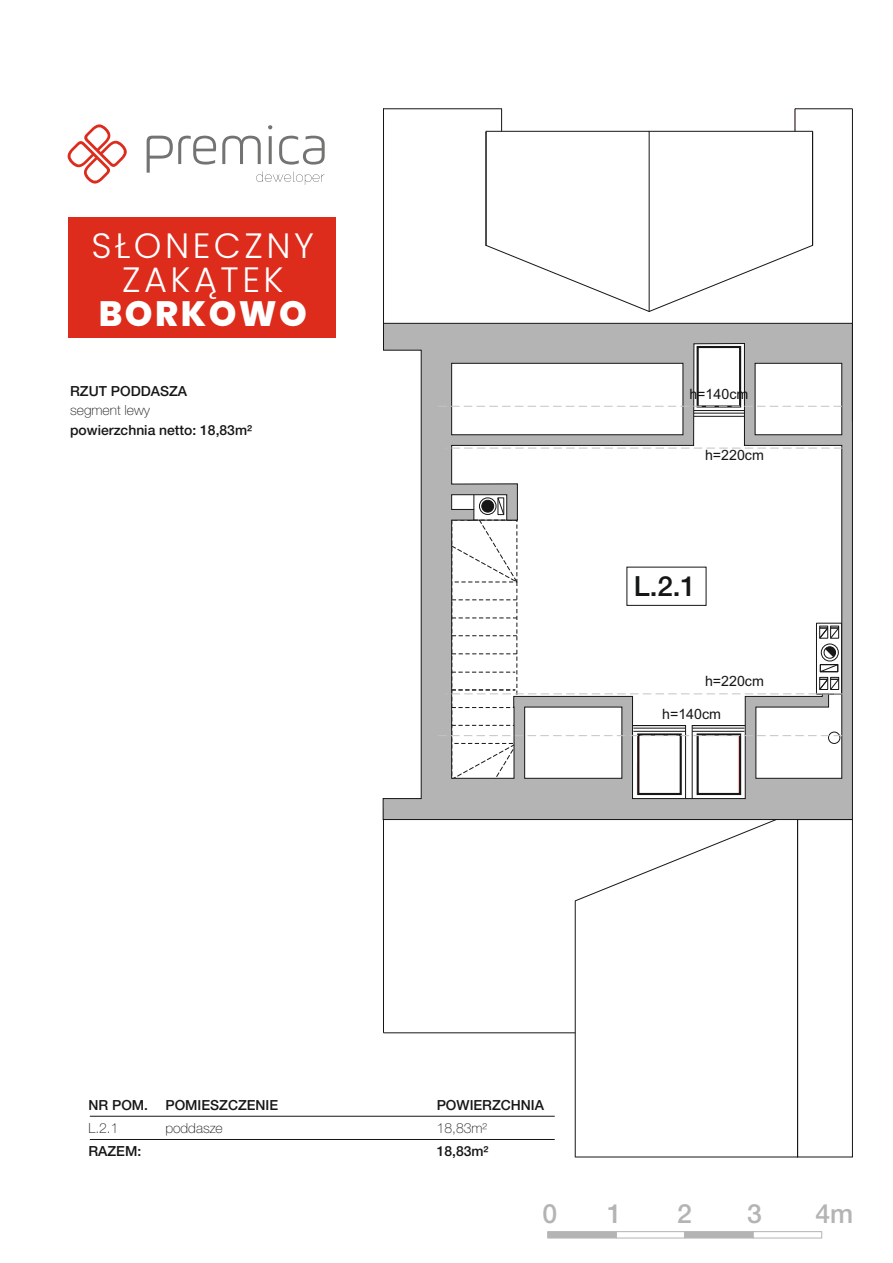
<style>
.page{position:relative;width:893px;height:1263px;background:#fff}
.page>*{position:absolute;margin:0;border:0;box-sizing:border-box;transform-origin:0 0}
.t1{font:300 35.25px/34.2px "Poppins";letter-spacing:.1em;color:#fff;text-align:center}
.t2{font:800 35.25px "Poppins";letter-spacing:.07em;color:#fff}
.t3{font:500 27.75px "Helvetica Neue LT Pro";color:#151616}
.t4{font:500 26.55px "Helvetica Neue LT Pro";color:#b4b4b4}
.t5{font:14.25px "Arial";color:#151616}
.t6{font:500 13.95px "Helvetica Neue LT Pro";color:#151616}
.t7{font:100 13.95px "Helvetica Neue LT Pro";color:#151616}
</style>
<div class="page">
<svg style="left:547px;top:1231px;width:275px;height:7px"></svg>
<svg style="left:256px;top:171px;width:68px;height:14px"></svg>
<svg style="left:67px;top:124px;width:60px;height:60px"></svg>
<svg style="left:147px;top:136px;width:69px;height:37px"></svg>
<svg style="left:222px;top:136px;width:39px;height:28px"></svg>
<svg style="left:268px;top:125px;width:5px;height:39px"></svg>
<svg style="left:279px;top:136px;width:46px;height:29px"></svg>
<hr style="left:90px;top:1116px;width:465px;height:1px;background:#151616">
<hr style="left:90px;top:1139px;width:465px;height:1px;background:#151616">
<hr style="left:383px;top:109px;width:1px;height:214px;background:#151616">
<hr style="left:383px;top:108px;width:119px;height:1px;background:#151616">
<svg style="left:501px;top:109px;width:1px;height:22px"></svg>
<hr style="left:383px;top:1032px;width:192px;height:1px;background:#151616">
<hr style="left:575px;top:901px;width:1px;height:256px;background:#151616">
<svg style="left:574px;top:820px;width:203px;height:82px"></svg>
<hr style="left:575px;top:1156px;width:223px;height:1px;background:#151616">
<hr style="left:649px;top:132px;width:1px;height:179px;background:#151616">
<svg style="left:485px;top:245px;width:328px;height:67px"></svg>
<hr style="left:812px;top:132px;width:1px;height:113px;background:#151616">
<hr style="left:649px;top:131px;width:164px;height:1px;background:#151616">
<hr style="left:486px;top:131px;width:163px;height:1px;background:#151616">
<hr style="left:486px;top:132px;width:1px;height:113px;background:#151616">
<hr style="left:383px;top:809px;width:1px;height:224px;background:#151616">
<hr style="left:795px;top:108px;width:57px;height:1px;background:#151616">
<svg style="left:794px;top:109px;width:2px;height:22px"></svg>
<div style="left:797px;top:819px;width:56px;height:338px;border:1px solid #151616"></div>
<svg style="left:382px;top:322px;width:471px;height:498px"></svg>
<svg style="left:446px;top:448px;width:396px;height:1px"></svg>
<svg style="left:436px;top:494px;width:406px;height:312px"></svg>
<svg style="left:436px;top:406px;width:406px;height:1px"></svg>
<hr style="left:852px;top:109px;width:1px;height:312px;background:#151616">
<div style="left:68px;top:217px;width:268px;height:121px;background:#dd2b1c"></div>
<h1 class="t1" style="left:92px;top:229px;width:224px">SŁONECZNY<br>ZAKĄTEK</h1>
<h1 class="t2" style="left:99px;top:289px;width:210px">BORKOWO</h1>
<p class="t6" style="left:70px;top:386px;width:118px">RZUT PODDASZA</p>
<p class="t5" style="left:689px;top:388px;width:60px">h=140cm</p>
<p class="t7" style="left:70px;top:405px;width:81px">segment lewy</p>
<p class="t6" style="left:70px;top:425px;width:183px">powierzchnia netto: 18,83m²</p>
<p class="t5" style="left:705px;top:449px;width:60px">h=220cm</p>
<h2 class="t3" style="left:634px;top:576px;width:64px">L.2.1</h2>
<p class="t6" style="left:88px;top:1100px;width:61px">NR POM.</p>
<p class="t7" style="left:88px;top:1123px;width:32px">L.2.1</p>
<p class="t6" style="left:88px;top:1146px;width:54px">RAZEM:</p>
<p class="t6" style="left:165px;top:1100px;width:114px">POMIESZCZENIE</p>
<p class="t7" style="left:165px;top:1123px;width:59px">poddasze</p>
<p class="t5" style="left:705px;top:676px;width:60px">h=220cm</p>
<p class="t5" style="left:662px;top:709px;width:60px">h=140cm</p>
<p class="t6" style="left:437px;top:1100px;width:109px">POWIERZCHNIA</p>
<p class="t7" style="left:437px;top:1123px;width:52px">18,83m²</p>
<p class="t6" style="left:437px;top:1146px;width:53px">18,83m²</p>
<h3 class="t4" style="left:542px;top:1204px;width:16px">0</h3>
<h3 class="t4" style="left:607px;top:1204px;width:16px">1</h3>
<h3 class="t4" style="left:677px;top:1204px;width:16px">2</h3>
<h3 class="t4" style="left:747px;top:1204px;width:16px">3</h3>
<h3 class="t4" style="left:815px;top:1204px;width:39px">4m</h3>
</div>
